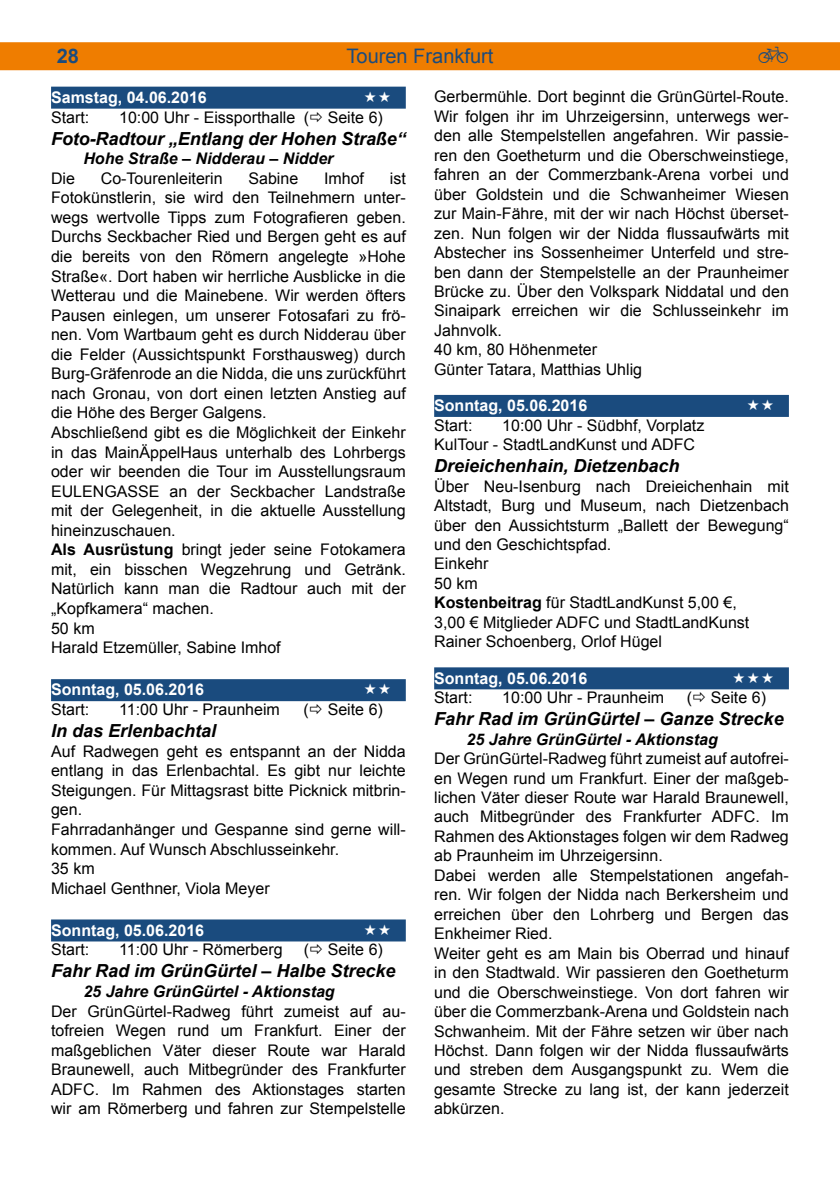
<style>
.page{position:relative;width:840px;height:1191px;background:#fff}
.page>*{position:absolute;margin:0;border:0;box-sizing:border-box;transform-origin:0 0}
.t1{font:20px "Arial";color:#1a4b7e}
.t2{font:700 20px "Arial";color:#1a4b7e}
.t3{font:20px "Raeder 1 a";color:#1a4b7e}
.t4{font:italic 700 18px "Arial";color:#000}
.t5{font:16px/19.4px "Arial";color:#000}
.t6{font:700 16px "Arial";color:#fff}
.t7{font:italic 700 16px "Arial";color:#000}
.s1{font-weight:700}
</style>
<div class="page">
<div style="left:0;top:42px;width:839px;height:28px;background:#ef7d00"></div>
<div style="left:51px;top:87px;width:354px;height:22px;background:#1a4b7e"></div>
<div style="left:51px;top:679px;width:354px;height:22px;background:#1a4b7e"></div>
<div style="left:51px;top:919px;width:354px;height:22px;background:#1a4b7e"></div>
<div style="left:434px;top:395px;width:354px;height:22px;background:#1a4b7e"></div>
<div style="left:434px;top:667px;width:354px;height:22px;background:#1a4b7e"></div>
<p class="t2" style="left:57px;top:43px;width:24px">28</p>
<p class="t1" style="left:346px;top:43px;width:148px">Touren Frankfurt</p>
<p class="t3" style="left:757px;top:46px;width:32px">Z</p>
<p class="t6" style="left:51px;top:87px;width:157px">Samstag, 04.06.2016</p>
<p class="t5" style="left:51px;top:107px;width:40px">Start:</p>
<p class="t5" style="left:119px;top:107px;width:265px">10:00 Uhr - Eissporthalle ( Seite 6)</p>
<p class="t4" style="left:51px;top:126px;width:356px">Foto-Radtour „Entlang der Hohen Straße“</p>
<p class="t7" style="left:83px;top:148px;width:251px">Hohe Straße – Nidderau – Nidder</p>
<p class="t5" style="left:51px;top:169px;width:25px">Die</p>
<p class="t5" style="left:101px;top:169px;width:123px">Co-Tourenleiterin</p>
<p class="t5" style="left:248px;top:169px;width:51px">Sabine</p>
<p class="t5" style="left:324px;top:169px;width:42px">Imhof</p>
<p class="t5" style="left:434px;top:87px;width:356px">Gerbermühle. Dort beginnt die GrünGürtel-Route.<br>Wir folgen ihr im Uhrzeigersinn, unterwegs wer&shy;den alle Stempelstellen angefahren. Wir passie&shy;ren den Goetheturm und die Oberschweinstiege, fahren an der Commerzbank-Arena vorbei und über Goldstein und die Schwanheimer Wiesen zur Main-Fähre, mit der wir nach Höchst überset&shy;zen. Nun folgen wir der Nidda flussaufwärts mit Abstecher ins Sossenheimer Unterfeld und stre&shy;ben dann der Stempelstelle an der Praunheimer Brücke zu. Über den Volkspark Niddatal und den Sinaipark erreichen wir die Schlusseinkehr im Jahnvolk.<br>40 km, 80 Höhenmeter<br>Günter Tatara, Matthias Uhlig</p>
<p class="t6" style="left:434px;top:395px;width:154px">Sonntag, 05.06.2016</p>
<p class="t5" style="left:434px;top:416px;width:40px">Start:</p>
<p class="t5" style="left:51px;top:168px;width:356px;text-indent:338px">ist Fotokünstlerin, sie wird den Teilnehmern unter&shy;wegs wertvolle Tipps zum Fotografieren geben.<br>Durchs Seckbacher Ried und Bergen geht es auf die bereits von den Römern angelegte »Hohe Straße«. Dort haben wir herrliche Ausblicke in die Wetterau und die Mainebene. Wir werden öfters Pausen einlegen, um unserer Fotosafari zu frö&shy;nen. Vom Wartbaum geht es durch Nidderau über die Felder (Aussichtspunkt Forsthausweg) durch Burg-Gräfenrode an die Nidda, die uns zurückführt nach Gronau, von dort einen letzten Anstieg auf die Höhe des Berger Galgens.<br>Abschließend gibt es die Möglichkeit der Einkehr in das MainÄppelHaus unterhalb des Lohrbergs oder wir beenden die Tour im Ausstellungsraum EULENGASSE an der Seckbacher Landstraße mit der Gelegenheit, in die aktuelle Ausstellung hineinzuschauen.<br><span class="s1">Als Ausrüstung</span> bringt jeder seine Fotokamera mit, ein bisschen Wegzehrung und Getränk.<br>Natürlich kann man die Radtour auch mit der „Kopfkamera“ machen.<br>50 km<br>Harald Etzemüller, Sabine Imhof</p>
<p class="t6" style="left:51px;top:679px;width:154px">Sonntag, 05.06.2016</p>
<p class="t5" style="left:51px;top:700px;width:40px">Start:</p>
<p class="t5" style="left:119px;top:700px;width:162px">11:00 Uhr - Praunheim</p>
<p class="t5" style="left:303px;top:700px;width:81px">( Seite 6)</p>
<p class="t4" style="left:51px;top:719px;width:167px">In das Erlenbachtal</p>
<p class="t5" style="left:51px;top:741px;width:356px">Auf Radwegen geht es entspannt an der Nidda entlang in das Erlenbachtal. Es gibt nur leichte Steigungen. Für Mittagsrast bitte Picknick mitbrin&shy;gen.<br>Fahrradanhänger und Gespanne sind gerne will&shy;kommen. Auf Wunsch Abschlusseinkehr.<br>35 km<br>Michael Genthner, Viola Meyer</p>
<p class="t6" style="left:51px;top:919px;width:154px">Sonntag, 05.06.2016</p>
<p class="t5" style="left:51px;top:940px;width:40px">Start:</p>
<p class="t5" style="left:119px;top:940px;width:165px">11:00 Uhr - Römerberg</p>
<p class="t5" style="left:303px;top:940px;width:81px">( Seite 6)</p>
<p class="t4" style="left:51px;top:959px;width:346px">Fahr Rad im GrünGürtel – Halbe Strecke</p>
<p class="t7" style="left:83px;top:980px;width:253px">25 Jahre GrünGürtel - Aktionstag</p>
<p class="t5" style="left:51px;top:1001px;width:356px;text-align:justify">Der GrünGürtel-Radweg führt zumeist auf au&shy;tofreien Wegen rund um Frankfurt. Einer der maßgeblichen Väter dieser Route war Harald Braunewell, auch Mitbegründer des Frankfurter ADFC. Im Rahmen des Aktionstages starten wir am Römerberg und fahren zur Stempelstelle</p>
<p class="t5" style="left:434px;top:416px;width:271px;text-indent:68px">10:00 Uhr - Südbhf, Vorplatz<br>KulTour - StadtLandKunst und ADFC</p>
<p class="t4" style="left:434px;top:454px;width:247px">Dreieichenhain, Dietzenbach</p>
<p class="t5" style="left:434px;top:476px;width:356px">Über Neu-Isenburg nach Dreieichenhain mit<br>Altstadt, Burg und Museum, nach Dietzenbach über den Aussichtsturm „Ballett der Bewegung“ und den Geschichtspfad.<br>Einkehr<br>50 km<br><span class="s1">Kostenbeitrag</span> für StadtLandKunst 5,00 €,<br>3,00 € Mitglieder ADFC und StadtLandKunst<br>Rainer Schoenberg, Orlof Hügel</p>
<p class="t6" style="left:434px;top:667px;width:154px">Sonntag, 05.06.2016</p>
<p class="t5" style="left:434px;top:688px;width:40px">Start:</p>
<p class="t5" style="left:502px;top:688px;width:163px">10:00 Uhr - Praunheim</p>
<p class="t5" style="left:686px;top:688px;width:81px">( Seite 6)</p>
<p class="t4" style="left:434px;top:707px;width:351px">Fahr Rad im GrünGürtel – Ganze Strecke</p>
<p class="t7" style="left:466px;top:728px;width:253px">25 Jahre GrünGürtel - Aktionstag</p>
<p class="t5" style="left:434px;top:749px;width:356px">Der GrünGürtel-Radweg führt zumeist auf autofrei&shy;en Wegen rund um Frankfurt. Einer der maßgeb&shy;lichen Väter dieser Route war Harald Braunewell, auch Mitbegründer des Frankfurter ADFC. Im Rahmen des Aktionstages folgen wir dem Radweg ab Praunheim im Uhrzeigersinn.<br>Dabei werden alle Stempelstationen angefah&shy;ren. Wir folgen der Nidda nach Berkersheim und erreichen über den Lohrberg und Bergen das Enkheimer Ried.<br>Weiter geht es am Main bis Oberrad und hinauf in den Stadtwald. Wir passieren den Goetheturm und die Oberschweinstiege. Von dort fahren wir über die Commerzbank-Arena und Goldstein nach Schwanheim. Mit der Fähre setzen wir über nach Höchst. Dann folgen wir der Nidda flussaufwärts und streben dem Ausgangspunkt zu. Wem die gesamte Strecke zu lang ist, der kann jederzeit abkürzen.</p>
</div>
